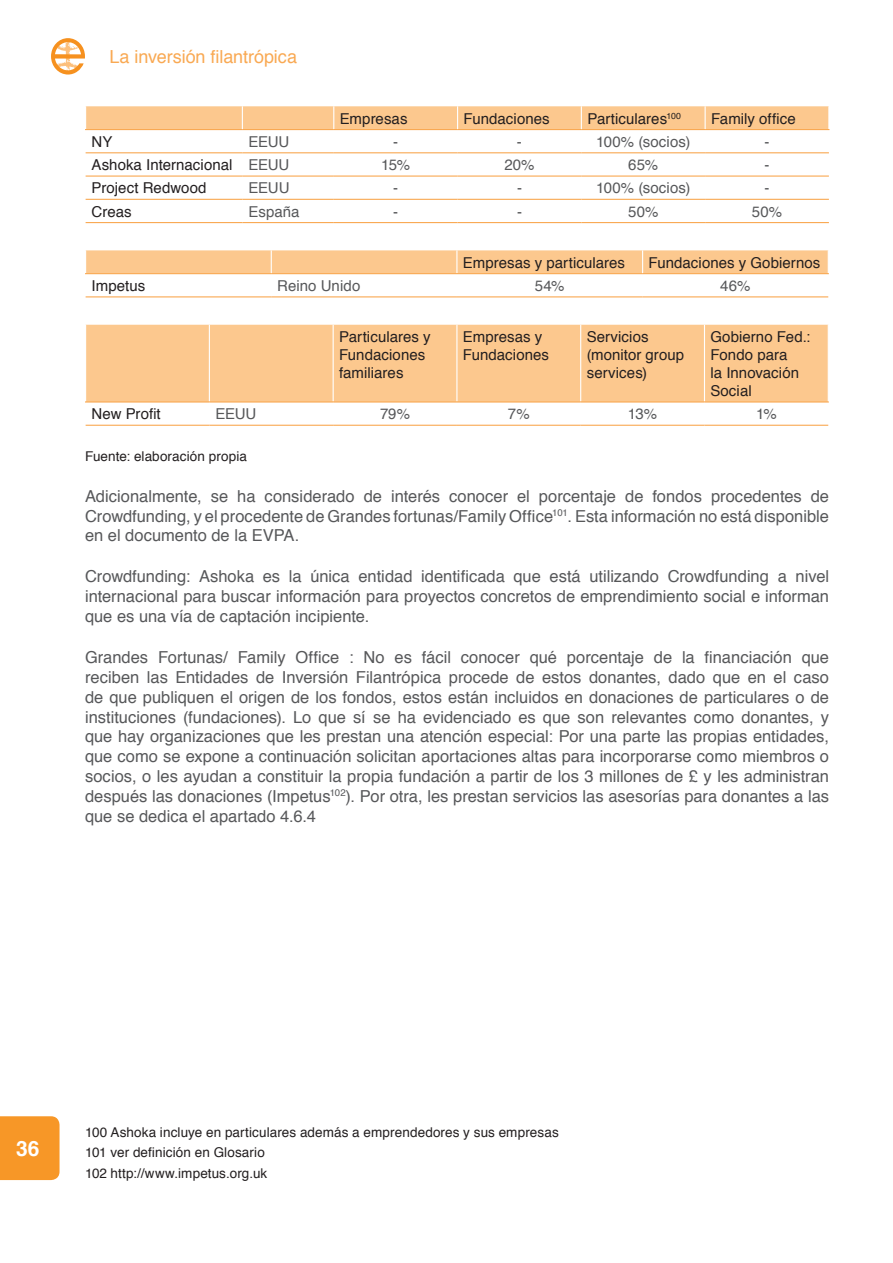
<style>
.page{position:relative;width:893px;height:1263px;background:#fff}
.page>*{position:absolute;margin:0;border:0;box-sizing:border-box;transform-origin:0 0}
.t1{font:700 21px "Helvetica";color:#fff}
.t2{font:18px "Helvetica";letter-spacing:-.005em;color:#f9a953}
.t3{font:16.5px/19.8px "Helvetica";color:#57585a;text-align:justify}
.t4{font:15px/18px "Helvetica";letter-spacing:.005em;color:#231f20}
.t5{font:15px "Helvetica";letter-spacing:.005em;color:#57585a}
.t6{font:13.5px/20.4px "Helvetica";letter-spacing:.005em;color:#231f20}
.s1{color:#57585a}
</style>
<div class="page">
<div style="left:0;top:1116px;width:60px;height:64px;background:#f79727"></div>
<svg style="left:51px;top:38px;width:34px;height:37px"></svg>
<hr style="left:86px;top:152px;width:156px;height:1px;background:#f9a953">
<hr style="left:242px;top:152px;width:92px;height:1px;background:#f9a953">
<hr style="left:334px;top:152px;width:124px;height:1px;background:#f9a953">
<hr style="left:458px;top:152px;width:123px;height:1px;background:#f9a953">
<hr style="left:581px;top:152px;width:124px;height:1px;background:#f9a953">
<hr style="left:705px;top:152px;width:124px;height:1px;background:#f9a953">
<hr style="left:86px;top:175px;width:156px;height:2px;background:#f9a953">
<hr style="left:242px;top:175px;width:92px;height:2px;background:#f9a953">
<hr style="left:334px;top:175px;width:124px;height:2px;background:#f9a953">
<hr style="left:458px;top:175px;width:123px;height:2px;background:#f9a953">
<hr style="left:581px;top:175px;width:124px;height:2px;background:#f9a953">
<hr style="left:705px;top:175px;width:124px;height:2px;background:#f9a953">
<hr style="left:86px;top:199px;width:156px;height:1px;background:#f9a953">
<hr style="left:242px;top:199px;width:92px;height:1px;background:#f9a953">
<hr style="left:334px;top:199px;width:124px;height:1px;background:#f9a953">
<hr style="left:458px;top:199px;width:123px;height:1px;background:#f9a953">
<hr style="left:581px;top:199px;width:124px;height:1px;background:#f9a953">
<hr style="left:705px;top:199px;width:124px;height:1px;background:#f9a953">
<hr style="left:86px;top:222px;width:156px;height:1px;background:#f9a953">
<hr style="left:242px;top:222px;width:92px;height:1px;background:#f9a953">
<hr style="left:334px;top:222px;width:124px;height:1px;background:#f9a953">
<hr style="left:458px;top:222px;width:123px;height:1px;background:#f9a953">
<hr style="left:581px;top:222px;width:124px;height:1px;background:#f9a953">
<hr style="left:705px;top:222px;width:124px;height:1px;background:#f9a953">
<svg style="left:85px;top:106px;width:744px;height:23px"></svg>
<hr style="left:85px;top:129px;width:157px;height:1px;background:#f9a953">
<hr style="left:242px;top:129px;width:92px;height:1px;background:#f9a953">
<hr style="left:334px;top:129px;width:124px;height:1px;background:#f9a953">
<hr style="left:458px;top:129px;width:123px;height:1px;background:#f9a953">
<hr style="left:581px;top:129px;width:124px;height:1px;background:#f9a953">
<hr style="left:705px;top:129px;width:124px;height:1px;background:#f9a953">
<hr style="left:86px;top:296px;width:185px;height:1px;background:#f9a953">
<hr style="left:271px;top:296px;width:186px;height:1px;background:#f9a953">
<hr style="left:457px;top:296px;width:186px;height:1px;background:#f9a953">
<hr style="left:643px;top:296px;width:185px;height:1px;background:#f9a953">
<div style="left:85px;top:250px;width:743px;height:23px;background:#fcc88e"></div>
<hr style="left:85px;top:273px;width:186px;height:1px;background:#f9a953">
<hr style="left:271px;top:273px;width:186px;height:1px;background:#f9a953">
<hr style="left:457px;top:273px;width:186px;height:1px;background:#f9a953">
<hr style="left:643px;top:273px;width:186px;height:1px;background:#f9a953">
<div style="left:86px;top:325px;width:742px;height:76px;background:#fcc88e"></div>
<hr style="left:86px;top:425px;width:123px;height:1px;background:#f9a953">
<hr style="left:209px;top:425px;width:124px;height:1px;background:#f9a953">
<hr style="left:333px;top:425px;width:124px;height:1px;background:#f9a953">
<hr style="left:457px;top:425px;width:124px;height:1px;background:#f9a953">
<hr style="left:581px;top:425px;width:123px;height:1px;background:#f9a953">
<hr style="left:704px;top:425px;width:124px;height:1px;background:#f9a953">
<hr style="left:209px;top:325px;width:1px;height:76px;background:#fff">
<hr style="left:333px;top:325px;width:1px;height:76px;background:#fff">
<hr style="left:456px;top:325px;width:1px;height:76px;background:#fff">
<hr style="left:580px;top:325px;width:1px;height:76px;background:#fff">
<hr style="left:704px;top:325px;width:1px;height:76px;background:#fff">
<hr style="left:85px;top:401px;width:124px;height:2px;background:#f9a953">
<hr style="left:209px;top:401px;width:124px;height:2px;background:#f9a953">
<hr style="left:333px;top:401px;width:124px;height:2px;background:#f9a953">
<hr style="left:457px;top:401px;width:124px;height:2px;background:#f9a953">
<hr style="left:581px;top:401px;width:123px;height:2px;background:#f9a953">
<hr style="left:704px;top:401px;width:125px;height:2px;background:#f9a953">
<p class="t2" style="left:109px;top:43px;width:189px">La inversión filantrópica</p>
<p class="t4" style="left:340px;top:110px;width:69px">Empresas</p>
<p class="t4" style="left:464px;top:110px;width:88px">Fundaciones</p>
<p class="t4" style="left:587px;top:110px;width:95px">Particulares<sup>100</sup></p>
<p class="t4" style="left:711px;top:110px;width:86px">Family office</p>
<p class="t4" style="left:92px;top:133px;width:22px">NY</p>
<p class="t5" style="left:248px;top:130px;width:43px">EEUU</p>
<p class="t5" style="left:393px;top:130px;width:6px">-</p>
<p class="t5" style="left:517px;top:130px;width:6px">-</p>
<p class="t5" style="left:596px;top:130px;width:96px">100% (socios)</p>
<p class="t5" style="left:764px;top:130px;width:6px">-</p>
<p class="t4" style="left:92px;top:156px;width:199px">Ashoka Internacional <span class="s1">EEUU</span></p>
<p class="t5" style="left:381px;top:153px;width:30px">15%</p>
<p class="t5" style="left:504px;top:153px;width:32px">20%</p>
<p class="t5" style="left:628px;top:153px;width:31px">65%</p>
<p class="t5" style="left:764px;top:153px;width:6px">-</p>
<p class="t4" style="left:92px;top:179px;width:116px">Project Redwood</p>
<p class="t5" style="left:248px;top:176px;width:43px">EEUU</p>
<p class="t5" style="left:393px;top:176px;width:6px">-</p>
<p class="t5" style="left:517px;top:176px;width:6px">-</p>
<p class="t5" style="left:596px;top:176px;width:96px">100% (socios)</p>
<p class="t5" style="left:765px;top:176px;width:6px">-</p>
<p class="t4" style="left:92px;top:203px;width:42px">Creas</p>
<p class="t5" style="left:248px;top:200px;width:53px">España</p>
<p class="t5" style="left:393px;top:200px;width:6px">-</p>
<p class="t5" style="left:517px;top:200px;width:6px">-</p>
<p class="t5" style="left:628px;top:200px;width:32px">50%</p>
<p class="t5" style="left:752px;top:200px;width:32px">50%</p>
<p class="t4" style="left:463px;top:254px;width:164px">Empresas y particulares</p>
<p class="t4" style="left:649px;top:254px;width:173px">Fundaciones y Gobiernos</p>
<p class="t4" style="left:92px;top:277px;width:55px">Impetus</p>
<p class="t5" style="left:277px;top:274px;width:85px">Reino Unido</p>
<p class="t5" style="left:535px;top:274px;width:31px">54%</p>
<p class="t5" style="left:720px;top:274px;width:32px">46%</p>
<p class="t4" style="left:339px;top:328px;width:93px">Particulares y<br>Fundaciones familiares</p>
<p class="t4" style="left:463px;top:328px;width:88px">Empresas y<br>Fundaciones</p>
<p class="t4" style="left:587px;top:328px;width:99px">Servicios (monitor group services)</p>
<p class="t4" style="left:710px;top:328px;width:101px">Gobierno Fed.:<br>Fondo para<br>la Innovación<br>Social</p>
<p class="t4" style="left:92px;top:405px;width:71px">New Profit</p>
<p class="t5" style="left:215px;top:402px;width:43px">EEUU</p>
<p class="t5" style="left:380px;top:402px;width:32px">79%</p>
<p class="t5" style="left:508px;top:402px;width:23px">7%</p>
<p class="t5" style="left:628px;top:402px;width:31px">13%</p>
<p class="t5" style="left:756px;top:402px;width:22px">1%</p>
<p class="t6" style="left:85px;top:446px;width:163px">Fuente: elaboración propia</p>
<p class="t3" style="left:85px;top:487px;width:746px">Adicionalmente, se ha considerado de interés conocer el porcentaje de fondos procedentes de Crowdfunding, y el procedente de Grandes fortunas/Family Office<sup>101</sup>. Esta información no está disponible en el documento de la EVPA.</p>
<p class="t3" style="left:85px;top:567px;width:746px">Crowdfunding: Ashoka es la única entidad identificada que está utilizando Crowdfunding a nivel internacional para buscar información para proyectos concretos de emprendimiento social e informan que es una vía de captación incipiente.</p>
<p class="t3" style="left:85px;top:648px;width:746px">Grandes Fortunas/ Family Office : No es fácil conocer qué porcentaje de la financiación que reciben las Entidades de Inversión Filantrópica procede de estos donantes, dado que en el caso de que publiquen el origen de los fondos, estos están incluidos en donaciones de particulares o de instituciones (fundaciones). Lo que sí se ha evidenciado es que son relevantes como donantes, y que hay organizaciones que les prestan una atención especial: Por una parte las propias entidades, que como se expone a continuación solicitan aportaciones altas para incorporarse como miembros o socios, o les ayudan a constituir la propia fundación a partir de los 3 millones de £ y les administran después las donaciones (Impetus<sup>102</sup>). Por otra, les prestan servicios las asesorías para donantes a las que se dedica el apartado 4.6.4</p>
<p class="t1" style="left:16px;top:1132px;width:25px">36</p>
<p class="t6" style="left:85px;top:1122px;width:475px">100 Ashoka incluye en particulares además a emprendedores y sus empresas<br>101 ver definición en Glosario<br>102 http://www.impetus.org.uk</p>
</div>
